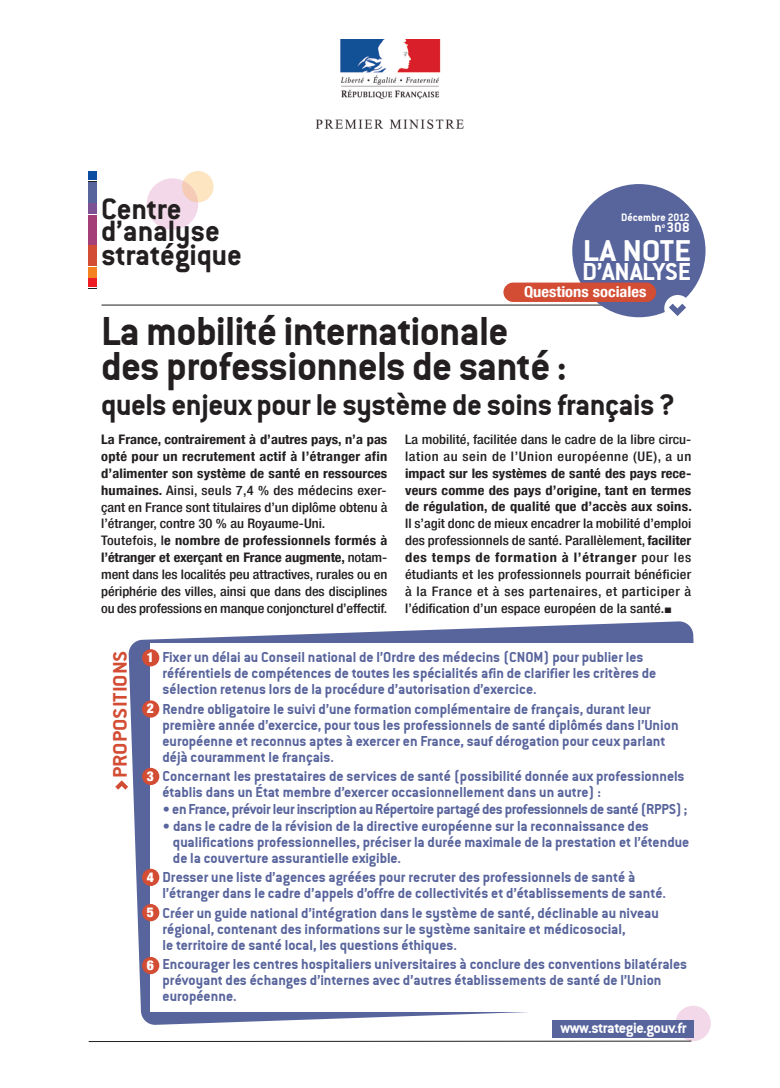
<style>
.page{position:relative;width:780px;height:1088px;background:#fff}
.page>*{position:absolute;margin:0;border:0;box-sizing:border-box;transform-origin:0 0}
.t1{font:43.75px/35px "Conduit ITCTT Bold";letter-spacing:-.015em;color:#231f20}
.t2{font:32.5px "Conduit ITCTT Bold";letter-spacing:-.015em;color:#231f20}
.t3{font:32.5px "Conduit ITCTT Bold";letter-spacing:-.005em;color:#fff;scale:1.1 1}
.t4{font:700 32.25px/24.4px "Conduit ITC";letter-spacing:-.005em;color:#231f20}
.t5{font:26.5px "Conduit ITCTT Bold";letter-spacing:-.01em;color:#fff;scale:1.05 1}
.t6{font:21.25px "Conduit ITCTT Bold";color:#d34c34;scale:1.1 1}
.t7{font:16.25px "Conduit ITCTT Bold";letter-spacing:-.025em;color:#fff}
.t8{font:15.62px/16px "Conduit ITCTT Bold";color:#58649c}
.t9{font:15.62px "Conduit ITCTT Bold";letter-spacing:-.025em;color:#58649c}
.t10{font:15.12px "Conduit ITCTT Bold";color:#fff}
.t11{font:700 condensed 15px "Helvetica Neue LT";color:#fff;scale:1.1 1}
.t12{font:900 condensed 13.62px "Helvetica Neue LT";color:#fff}
.t13{font:500 condensed 13.12px/16.9px "Helvetica Neue LT";color:#231f20;scale:1.1 1}
.t14{font:700 condensed 13.12px/16.9px "Helvetica Neue LT";letter-spacing:.01em;color:#231f20;text-align:justify;scale:1.1 1}
.t15{font:11.62px "Conduit ITCTT Bold";color:#fff}
.s1{font-weight:700}
.s2{font-family:"European Pi Three";font-weight:400;font-stretch:normal;font-size:12.88px}
</style>
<div class="page">
<svg style="left:128px;top:621px;width:566px;height:404px;fill:#58649c"></svg>
<div style="left:151px;top:643px;width:605px;height:369px;background:#fff"></div>
<hr style="left:101px;top:305px;width:571px;height:1px;background:#231f20">
<div style="left:572px;top:184px;width:133px;height:133px;background:#58649c;border-radius:50%"></div>
<div style="left:503px;top:283px;width:153px;height:19px;background:#d34c34;border-radius:10px"></div>
<div style="left:675px;top:1006px;width:35px;height:35px;background:#f2d8e8;border-radius:50%"></div>
<div style="left:552px;top:1020px;width:141px;height:17px;background:#58649c"></div>
<svg style="left:88px;top:1040px;width:604px;height:2px"></svg>
<div style="left:664px;top:295px;width:27px;height:27px;background:#fff;border-radius:50%"></div>
<div style="left:142px;top:649px;width:17px;height:17px;background:#d34c34;border-radius:50%"></div>
<div style="left:142px;top:700px;width:17px;height:18px;background:#d34c34;border-radius:50%"></div>
<div style="left:142px;top:768px;width:17px;height:17px;background:#d34c34;border-radius:50%"></div>
<div style="left:142px;top:869px;width:17px;height:17px;background:#d34c34;border-radius:50%"></div>
<div style="left:142px;top:904px;width:17px;height:17px;background:#d34c34;border-radius:50%"></div>
<div style="left:142px;top:957px;width:17px;height:17px;background:#d34c34;border-radius:50%"></div>
<div style="left:89px;top:171px;width:8px;height:9px;background:#0d4da1"></div>
<div style="left:89px;top:278px;width:8px;height:9px;background:#ee1d23"></div>
<div style="left:89px;top:182px;width:8px;height:21px;background:#58649c"></div>
<div style="left:89px;top:204px;width:8px;height:10px;background:#7e5195"></div>
<div style="left:89px;top:215px;width:8px;height:29px;background:#a43f78"></div>
<div style="left:89px;top:246px;width:8px;height:20px;background:#d34c34"></div>
<div style="left:89px;top:267px;width:8px;height:10px;background:#f58220"></div>
<div style="left:147px;top:178px;width:51px;height:52px;background:#f2d8e8;border-radius:50%"></div>
<svg style="left:182px;top:171px;width:31px;height:31px"></svg>
<img style="left:317px;top:39px;width:147px;height:89px">
<svg style="left:669px;top:304px;width:17px;height:12px"></svg>
<svg style="left:115px;top:780px;width:13px;height:10px"></svg>
<h3 class="t4" style="left:101px;top:200px;width:82px">Centre</h3>
<h3 class="t4" style="left:101px;top:222px;width:142px">d’analyse stratégique</h3>
<p class="t15" style="left:621px;top:211px;width:70px">Décembre 2012</p>
<p class="t10" style="left:654px;top:218px;width:37px">n<sup>o</sup>308</p>
<h2 class="t3" style="left:582px;top:231px;width:100px">LA NOTE</h2>
<h3 class="t5" style="left:582px;top:255px;width:105px">D’ANALySE</h3>
<p class="t11" style="left:524px;top:283px;width:113px">Questions sociales</p>
<h1 class="t1" style="left:101px;top:313px;width:467px">La mobilité internationale des professionnels de santé :</h1>
<h2 class="t2" style="left:101px;top:385px;width:575px">quels enjeux pour le système de soins français ?</h2>
<p class="t13" style="left:101px;top:431px;width:262px"><span class="s1">La France, contrairement à d’autres pays, n’a pas opté pour un recrutement actif à l’étranger afin d’alimenter son système de santé en ressources humaines.</span> Ainsi, seuls 7,4 % des médecins exer&shy;çant en France sont titulaires d’un diplôme obtenu à l’étranger, contre 30 % au Royaume-Uni.<br>Toutefois, l<span class="s1">e nombre de professionnels formés à l’étranger et exerçant en France augmente,</span> notam&shy;ment dans les localités peu attractives, rurales ou en périphérie des villes, ainsi que dans des disciplines ou des professions en manque conjoncturel d’effectif.</p>
<p class="t13" style="left:405px;top:431px;width:262px">La mobilité, facilitée dans le cadre de la libre circu&shy;lation au sein de l’Union européenne (UE), a un</p>
<p class="t14" style="left:405px;top:464px;width:262px">impact sur les systèmes de santé des pays rece&shy;veurs comme des pays d’origine, tant en termes de régulation, de qualité que d’accès aux soins.</p>
<p class="t13" style="left:405px;top:515px;width:262px;text-align:justify">Il s’agit donc de mieux encadrer la mobilité d’emploi des professionnels de santé. Parallèlement, <span class="s1">faciliter des temps de formation à l’étranger</span> pour les étudiants et les professionnels pourrait bénéficier à la France et à ses partenaires, et participer à l’édification d’un espace européen de la santé.<span class="s2">g</span></p>
<h3 class="t6" style="left:107px;top:778px;width:117px;rotate:-90deg">PROPOSITIONS</h3>
<p class="t12" style="left:147px;top:649px;width:9px">1</p>
<p class="t12" style="left:147px;top:700px;width:9px">2</p>
<p class="t12" style="left:147px;top:767px;width:9px">3</p>
<p class="t12" style="left:147px;top:868px;width:9px">4</p>
<p class="t12" style="left:147px;top:904px;width:9px">5</p>
<p class="t12" style="left:147px;top:956px;width:9px">6</p>
<p class="t8" style="left:162px;top:649px;width:495px">Fixer un délai au Conseil national de l’Ordre des médecins (CNOM) pour publier les référentiels de compétences de toutes les spécialités afin de clarifier les critères de sélection retenus lors de la procédure d’autorisation d’exercice.</p>
<p class="t8" style="left:162px;top:700px;width:517px">Rendre obligatoire le suivi d’une formation complémentaire de français, durant leur première année d’exercice, pour tous les professionnels de santé diplômés dans l’Union européenne et reconnus aptes à exercer en France, sauf dérogation pour ceux parlant déjà couramment le français.</p>
<p class="t8" style="left:162px;top:768px;width:523px">Concernant les prestataires de services de santé (possibilité donnée aux professionnels établis dans un État membre d’exercer occasionnellement dans un autre) :</p>
<p class="t9" style="left:162px;top:800px;width:526px">• en France, prévoirleurinscription auRépertoire partagé des professionnels de santé (RPPS);</p>
<p class="t8" style="left:173px;top:817px;width:518px;text-indent:-10px">• dans le cadre de la révision de la directive européenne sur la reconnaissance des qualifications professionnelles, préciser la durée maximale de la prestation et l’étendue de la couverture assurantielle exigible.</p>
<p class="t8" style="left:162px;top:869px;width:505px">Dresser une liste d’agences agréées pour recruter des professionnels de santé à l’étranger dans le cadre d’appels d’offre de collectivités et d’établissements de santé.</p>
<p class="t8" style="left:162px;top:904px;width:498px">Créer un guide national d’intégration dans le système de santé, déclinable au niveau régional, contenant des informations sur le système sanitaire et médicosocial,<br>le territoire de santé local, les questions éthiques.</p>
<p class="t8" style="left:162px;top:956px;width:526px">Encourager les centres hospitaliers universitaires à conclure des conventions bilatérales prévoyant des échanges d’internes avec d’autres établissements de santé de l’Union européenne.</p>
<p class="t7" style="left:560px;top:1018px;width:128px">www.strategie.gouv.fr</p>
</div>
